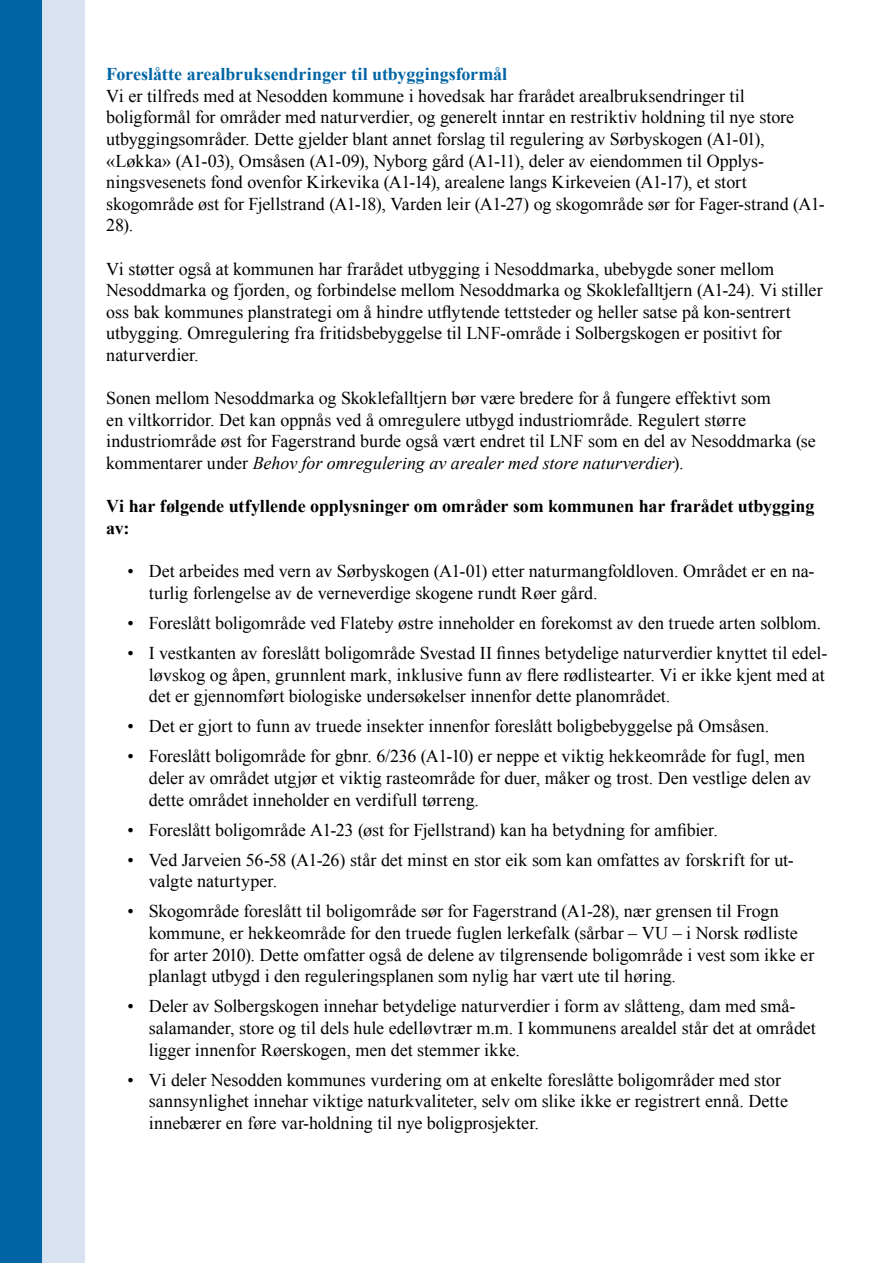
<style>
.page{position:relative;width:893px;height:1263px;background:#fff}
.page>*{position:absolute;margin:0;border:0;box-sizing:border-box;transform-origin:0 0}
.t1{font:18px/21.6px "Times New Roman";color:#000}
.t2{font:700 18px/21.6px "Times New Roman";letter-spacing:-.005em;color:#000}
.t3{font:700 18px "Times New Roman";letter-spacing:-.005em;color:#0065a5}
.s1{font-style:italic}
</style>
<div class="page">
<div style="left:0;top:0;width:43px;height:1263px;background:#0065a5"></div>
<div style="left:43px;top:0;width:42px;height:1263px;background:#d9e2f0"></div>
<p class="t3" style="left:106px;top:62px;width:402px">Foreslåtte arealbruksendringer til utbyggingsformål</p>
<p class="t1" style="left:106px;top:85px;width:720px">Vi er tilfreds med at Nesodden kommune i hovedsak har frarådet arealbruksendringer til boligformål for områder med naturverdier, og generelt inntar en restriktiv holdning til nye store utbyggingsområder. Dette gjelder blant annet forslag til regulering av Sørbyskogen (A1-01), «Løkka» (A1-03), Omsåsen (A1-09), Nyborg gård (A1-11), deler av eiendommen til Opplys&shy;ningsvesenets fond ovenfor Kirkevika (A1-14), arealene langs Kirkeveien (A1-17), et stort skogområde øst for Fjellstrand (A1-18), Varden leir (A1-27) og skogområde sør for Fager-strand (A1- 28).</p>
<p class="t1" style="left:106px;top:258px;width:718px">Vi støtter også at kommunen har frarådet utbygging i Nesoddmarka, ubebygde soner mellom Nesoddmarka og fjorden, og forbindelse mellom Nesoddmarka og Skoklefalltjern (A1-24). Vi stiller oss bak kommunes planstrategi om å hindre utflytende tettsteder og heller satse på kon-sentrert utbygging. Omregulering fra fritidsbebyggelse til LNF-område i Solbergskogen er positivt for naturverdier.</p>
<p class="t1" style="left:106px;top:387px;width:711px">Sonen mellom Nesoddmarka og Skoklefalltjern bør være bredere for å fungere effektivt som<br>en viltkorridor. Det kan oppnås ved å omregulere utbygd industriområde. Regulert større industriområde øst for Fagerstrand burde også vært endret til LNF som en del av Nesoddmarka (se kommentarer under <span class="s1">Behov for omregulering av arealer med store naturverdier</span>).</p>
<p class="t2" style="left:106px;top:495px;width:710px">Vi har følgende utfyllende opplysninger om områder som kommunen har frarådet utbygging av:</p>
<p class="t1" style="left:149px;top:560px;width:667px;text-indent:-21px">• Det arbeides med vern av Sørbyskogen (A1-01) etter naturmangfoldloven. Området er en na&shy;turlig forlengelse av de verneverdige skogene rundt Røer gård.</p>
<p class="t1" style="left:128px;top:612px;width:695px">• Foreslått boligområde ved Flateby østre inneholder en forekomst av den truede arten solblom.</p>
<p class="t1" style="left:149px;top:642px;width:680px;text-indent:-21px">• I vestkanten av foreslått boligområde Svestad II finnes betydelige naturverdier knyttet til edel&shy;løvskog og åpen, grunnlent mark, inklusive funn av flere rødlistearter. Vi er ikke kjent med at det er gjennomført biologiske undersøkelser innenfor dette planområdet.</p>
<p class="t1" style="left:128px;top:715px;width:643px">• Det er gjort to funn av truede insekter innenfor foreslått boligbebyggelse på Omsåsen.</p>
<p class="t1" style="left:149px;top:745px;width:664px;text-indent:-21px">• Foreslått boligområde for gbnr. 6/236 (A1-10) er neppe et viktig hekkeområde for fugl, men deler av området utgjør et viktig rasteområde for duer, måker og trost. Den vestlige delen av dette området inneholder en verdifull tørreng.</p>
<p class="t1" style="left:128px;top:818px;width:592px">• Foreslått boligområde A1-23 (øst for Fjellstrand) kan ha betydning for amfibier.</p>
<p class="t1" style="left:149px;top:848px;width:646px;text-indent:-21px">• Ved Jarveien 56-58 (A1-26) står det minst en stor eik som kan omfattes av forskrift for ut&shy;valgte naturtyper.</p>
<p class="t1" style="left:149px;top:900px;width:667px;text-indent:-21px">• Skogområde foreslått til boligområde sør for Fagerstrand (A1-28), nær grensen til Frogn kommune, er hekkeområde for den truede fuglen lerkefalk (sårbar – VU – i Norsk rødliste for arter 2010). Dette omfatter også de delene av tilgrensende boligområde i vest som ikke er planlagt utbygd i den reguleringsplanen som nylig har vært ute til høring.</p>
<p class="t1" style="left:149px;top:995px;width:669px;text-indent:-21px">• Deler av Solbergskogen innehar betydelige naturverdier i form av slåtteng, dam med små&shy;salamander, store og til dels hule edelløvtrær m.m. I kommunens arealdel står det at området ligger innenfor Røerskogen, men det stemmer ikke.</p>
<p class="t1" style="left:149px;top:1068px;width:641px;text-indent:-21px">• Vi deler Nesodden kommunes vurdering om at enkelte foreslåtte boligområder med stor sannsynlighet innehar viktige naturkvaliteter, selv om slike ikke er registrert ennå. Dette innebærer en føre var-holdning til nye boligprosjekter.</p>
</div>
